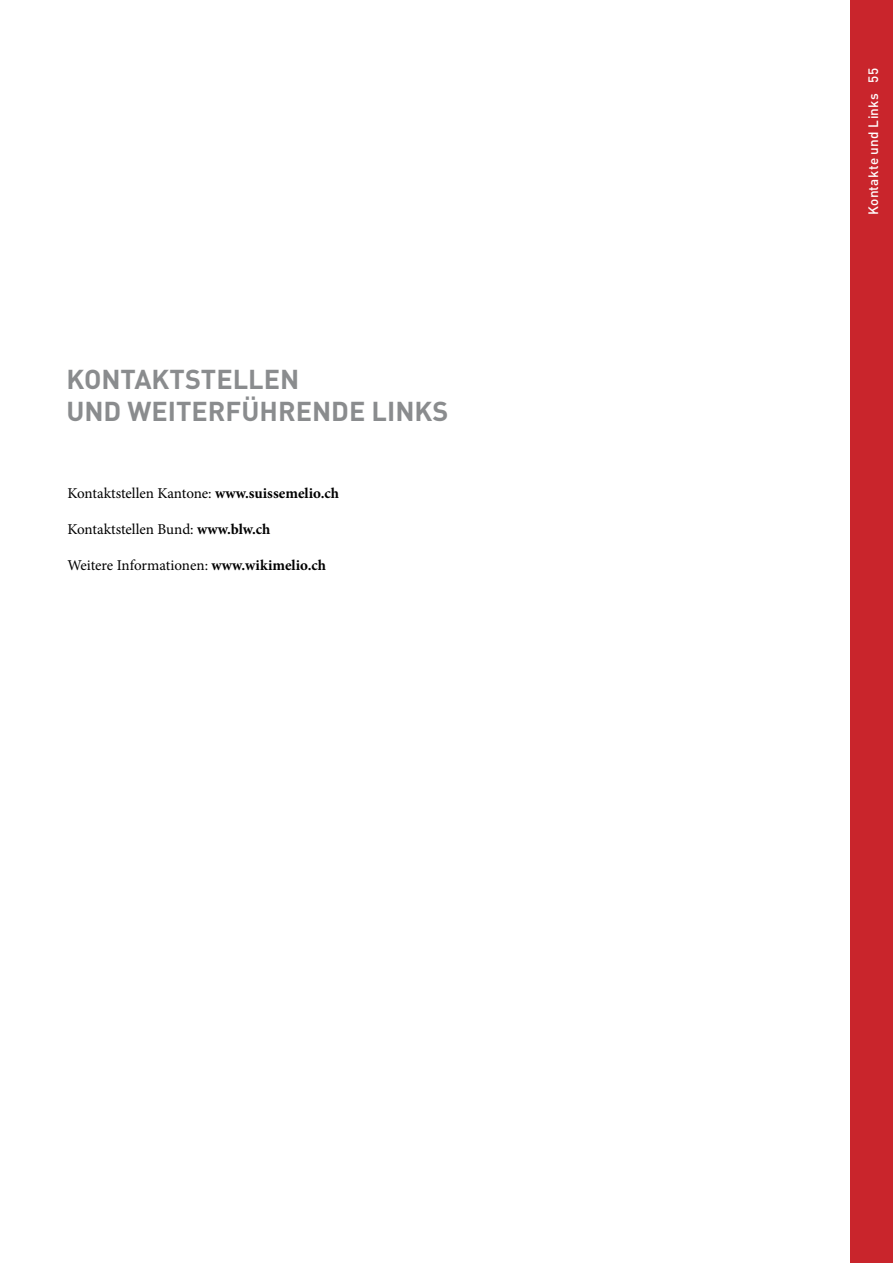
<style>
.page{position:relative;width:893px;height:1263px;background:#fff}
.page>*{position:absolute;margin:0;border:0;box-sizing:border-box;transform-origin:0 0}
.t1{font:700 27px/32.4px "DIN";color:#8a8c8e}
.t2{font:15px "Minion Pro";letter-spacing:-.005em;color:#000}
.t3{font:500 13.5px "DIN";letter-spacing:.02em;color:#fff}
.s1{font-weight:700}
</style>
<div class="page">
<div style="left:850px;top:0;width:43px;height:1263px;background:#c9252c"></div>
<h1 class="t1" style="left:66px;top:361px;width:384px">KONTAKTSTELLEN<br>UND WEITERFÜHRENDE LINKS</h1>
<p class="t2" style="left:67px;top:483px;width:273px">Kontaktstellen Kantone: <span class="s1">www.suissemelio.ch</span></p>
<p class="t2" style="left:67px;top:519px;width:205px">Kontaktstellen Bund: <span class="s1">www.blw.ch</span></p>
<p class="t2" style="left:67px;top:555px;width:260px">Weitere Informationen: <span class="s1">www.wikimelio.ch</span></p>
<p class="t3" style="left:865px;top:215px;width:149px;rotate:-90deg">Kontakte und Links 55</p>
<p class="t3" style="left:865px;top:201px;width:110px;rotate:-90deg">Gesamtübersicht</p>
</div>
